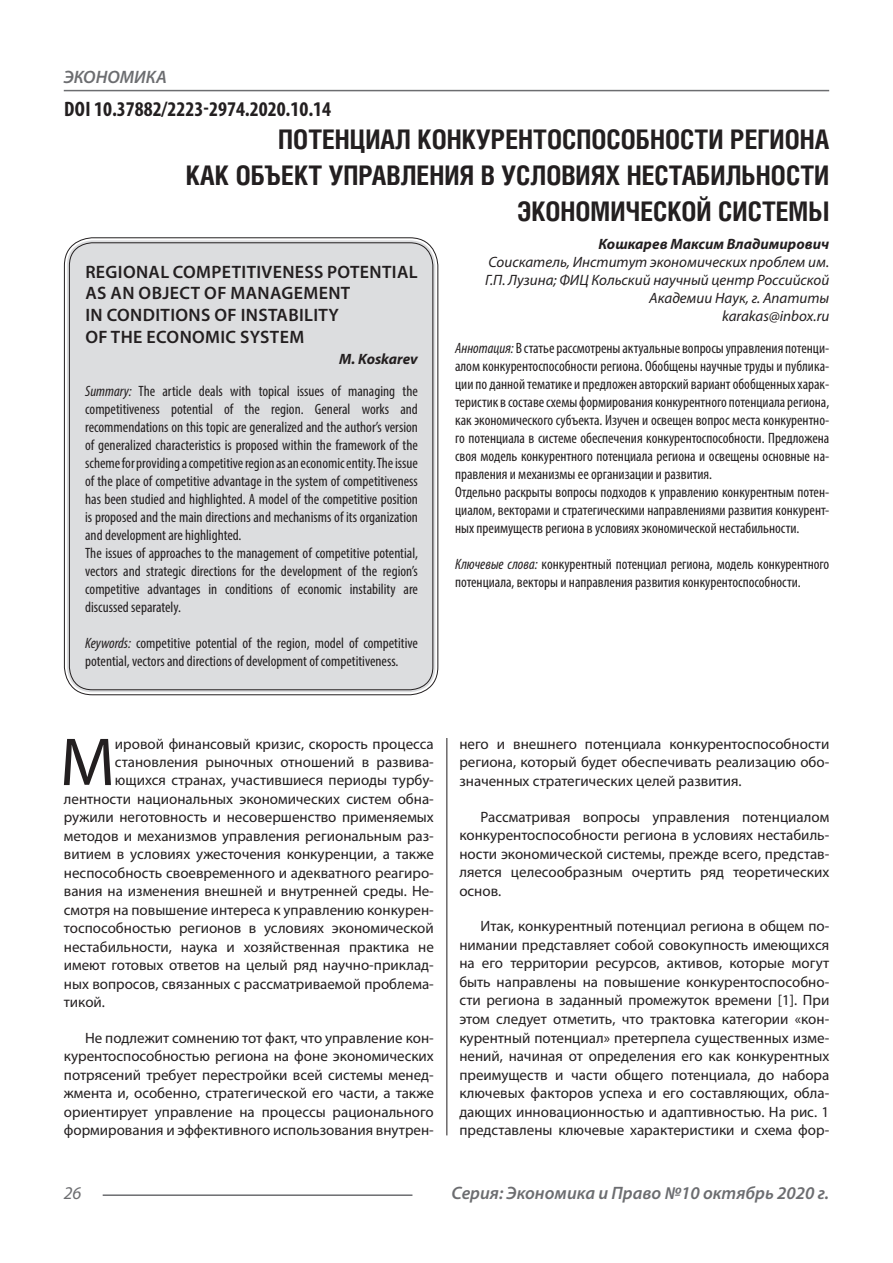
<style>
.page{position:relative;width:893px;height:1263px;background:#fff}
.page>*{position:absolute;margin:0;border:0;box-sizing:border-box;transform-origin:0 0}
.Статья_текст_первый{font:68.4px "Myriad Pro";color:#231f20}
.Статья_название{font:700 27px/36px "Helios Cond C";color:#231f20;text-align:right}
.ДОИ{font:700 condensed 21px "Myriad Pro";color:#231f20}
.Статья_название_англ{font:600 18px/21.6px "Myriad Pro";letter-spacing:.02em;color:#231f20}
.t1{font:italic 600 18px "Myriad Pro";color:#6c6d70}
.t2{font:italic 18px "Myriad Pro";color:#6c6d70}
.Статья_текст{font:15px/18.6px "Myriad Pro";color:#231f20;text-align:justify}
.Статья_аннотация_анг{font:condensed 15px/18px "Myriad Pro";color:#231f20;text-align:justify}
.Статья_аннотация_тек{font:condensed 15px/18px "Myriad Pro";color:#231f20;text-align:justify}
.Статья_текст_первый-2{font:15px "Myriad Pro";color:#231f20}
.Статья_автор_инфо{font:italic 15px/18px "Myriad Pro";color:#231f20;text-align:right}
.Статья_автор_инфо-2{font:italic 700 15px "Myriad Pro";color:#231f20}
.Статья_автор_англ{font:italic 700 15px "Myriad Pro";color:#231f20}
.s1{font-style:italic}
</style>
<div class="page">
<hr style="left:446px;top:128px;width:1px;height:1007px;background:#231f20">
<hr style="left:103px;top:1194px;width:309px;height:2px;background:#6c6d70">
<hr style="left:64px;top:90px;width:765px;height:1px;background:#6c6d70">
<div style="left:443px;top:127px;width:10px;height:611px;background:#fff"></div>
<div style="left:67px;top:240px;width:368px;height:452px;background:#dcdddf;border-radius:26px"></div>
<p class="t1" style="left:64px;top:66px;width:105px">ЭКОНОМИКА</p>
<p class="ДОИ" style="left:64px;top:95px;width:269px">DOI 10.37882/2223-2974.2020.10.14</p>
<p class="Статья_название" style="left:186px;top:121px;width:645px">ПОТЕНЦИАЛ КОНКУРЕНТОСПОСОБНОСТИ РЕГИОНА<br>КАК ОБЪЕКТ УПРАВЛЕНИЯ В УСЛОВИЯХ НЕСТАБИЛЬНОСТИ<br>ЭКОНОМИЧЕСКОЙ СИСТЕМЫ</p>
<p class="Статья_автор_инфо-2" style="left:598px;top:234px;width:232px">Кошкарев Максим Владимирович</p>
<p class="Статья_автор_инфо" style="left:485px;top:252px;width:346px">Соискатель, Институт экономических проблем им.<br>Г.П. Лузина; ФИЦ Кольский научный центр Российской<br>Академии Наук, г. Апатиты</p>
<p class="Статья_автор_инфо" style="left:722px;top:306px;width:109px">karakas@inbox.ru</p>
<p class="Статья_аннотация_тек" style="left:455px;top:339px;width:376px"><span class="s1">Аннотация:</span> В статье рассмотрены актуальные вопросы управления потенци&shy;алом конкурентоспособности региона. Обобщены научные труды и публика&shy;ции по данной тематике и предложен авторский вариант обобщенных харак&shy;теристик в составе схемы формирования конкурентного потенциала региона, как экономического субъекта. Изучен и освещен вопрос места конкурентно&shy;го потенциала в системе обеспечения конкурентоспособности. Предложена своя модель конкурентного потенциала региона и освещены основные на&shy;правления и механизмы ее организации и развития.</p>
<p class="Статья_аннотация_тек" style="left:455px;top:483px;width:376px">Отдельно раскрыты вопросы подходов к управлению конкурентным потен&shy;циалом, векторами и стратегическими направлениями развития конкурент&shy;ных преимуществ региона в условиях экономической нестабильности.</p>
<p class="Статья_аннотация_тек" style="left:455px;top:555px;width:376px"><span class="s1">Ключевые слова:</span> конкурентный потенциал региона, модель конкурентного потенциала, векторы и направления развития конкурентоспособности.</p>
<p class="Статья_название_англ" style="left:85px;top:260px;width:334px">REGIONAL COMPETITIVENESS POTENTIAL<br>AS AN OBJECT OF MANAGEMENT<br>IN CONDITIONS OF INSTABILITY<br>OF THE ECONOMIC SYSTEM</p>
<p class="Статья_автор_англ" style="left:339px;top:349px;width:80px">M. Koskarev</p>
<p class="Статья_аннотация_анг" style="left:85px;top:382px;width:334px"><span class="s1">Summary:</span> The article deals with topical issues of managing the competitiveness potential of the region. General works and recommendations on this topic are generalized and the author’s version of generalized characteristics is proposed within the framework of the scheme for providing a competitive region as an economic entity. The issue of the place of competitive advantage in the system of competitiveness has been studied and highlighted. A model of the competitive position is proposed and the main directions and mechanisms of its organization and development are highlighted.</p>
<p class="Статья_аннотация_анг" style="left:85px;top:544px;width:334px">The issues of approaches to the management of competitive potential, vectors and strategic directions for the development of the region’s competitive advantages in conditions of economic instability are discussed separately.</p>
<p class="Статья_аннотация_анг" style="left:85px;top:634px;width:334px"><span class="s1">Keywords:</span> competitive potential of the region, model of competitive potential, vectors and directions of development of competitiveness.</p>
<p class="Статья_текст_первый" style="left:60px;top:720px;width:57px">М</p>
<p class="Статья_текст_первый-2" style="left:115px;top:735px;width:320px">ировой финансовый кризис, скорость процесса</p>
<p class="Статья_текст_первый-2" style="left:115px;top:753px;width:320px">становления рыночных отношений в развива-</p>
<p class="Статья_текст_первый-2" style="left:115px;top:771px;width:320px">ющихся странах, участившиеся периоды турбу-</p>
<p class="Статья_текст_первый-2" style="left:64px;top:789px;width:371px">лентности национальных экономических систем обна-</p>
<p class="Статья_текст_первый-2" style="left:64px;top:808px;width:371px">ружили неготовность и несовершенство применяемых</p>
<p class="Статья_текст_первый-2" style="left:64px;top:826px;width:371px">методов и механизмов управления региональным раз-</p>
<p class="Статья_текст_первый-2" style="left:64px;top:845px;width:371px">витием в условиях ужесточения конкуренции, а также</p>
<p class="Статья_текст_первый-2" style="left:64px;top:863px;width:371px">неспособность своевременного и адекватного реагиро-</p>
<p class="Статья_текст_первый-2" style="left:64px;top:882px;width:371px">вания на изменения внешней и внутренней среды. Не-</p>
<p class="Статья_текст_первый-2" style="left:64px;top:900px;width:371px">смотря на повышение интереса к управлению конкурен-</p>
<p class="Статья_текст_первый-2" style="left:64px;top:919px;width:371px">тоспособностью регионов в условиях экономической</p>
<p class="Статья_текст_первый-2" style="left:64px;top:937px;width:371px">нестабильности, наука и хозяйственная практика не</p>
<p class="Статья_текст_первый-2" style="left:64px;top:956px;width:371px">имеют готовых ответов на целый ряд научно-приклад-</p>
<p class="Статья_текст_первый-2" style="left:64px;top:974px;width:371px">ных вопросов, связанных с рассматриваемой проблема-</p>
<p class="Статья_текст_первый-2" style="left:64px;top:993px;width:43px">тикой.</p>
<p class="Статья_текст" style="left:64px;top:1028px;width:371px;text-indent:21px">Не подлежит сомнению тот факт, что управление кон&shy;курентоспособностью региона на фоне экономических потрясений требует перестройки всей системы менед&shy;жмента и, особенно, стратегической его части, а также ориентирует управление на процессы рационального формирования и эффективного использования внутрен-</p>
<p class="Статья_текст" style="left:459px;top:734px;width:371px">него и внешнего потенциала конкурентоспособности региона, который будет обеспечивать реализацию обо&shy;значенных стратегических целей развития.</p>
<p class="Статья_текст" style="left:459px;top:807px;width:371px;text-indent:21px">Рассматривая вопросы управления потенциалом конкурентоспособности региона в условиях нестабиль&shy;ности экономической системы, прежде всего, представ&shy;ляется целесообразным очертить ряд теоретических основ.</p>
<p class="Статья_текст" style="left:459px;top:917px;width:371px;text-indent:21px">Итак, конкурентный потенциал региона в общем по&shy;нимании представляет собой совокупность имеющихся на его территории ресурсов, активов, которые могут быть направлены на повышение конкурентоспособно&shy;сти региона в заданный промежуток времени [1]. При этом следует отметить, что трактовка категории «кон&shy;курентный потенциал» претерпела существенных изме&shy;нений, начиная от определения его как конкурентных преимуществ и части общего потенциала, до набора ключевых факторов успеха и его составляющих, обла&shy;дающих инновационностью и адаптивностью. На рис. 1 представлены ключевые характеристики и схема фор-</p>
<p class="t2" style="left:64px;top:1182px;width:19px">26</p>
<p class="t1" style="left:451px;top:1182px;width:379px">Серия: Экономика и Право №10 октябрь 2020 г.</p>
</div>
